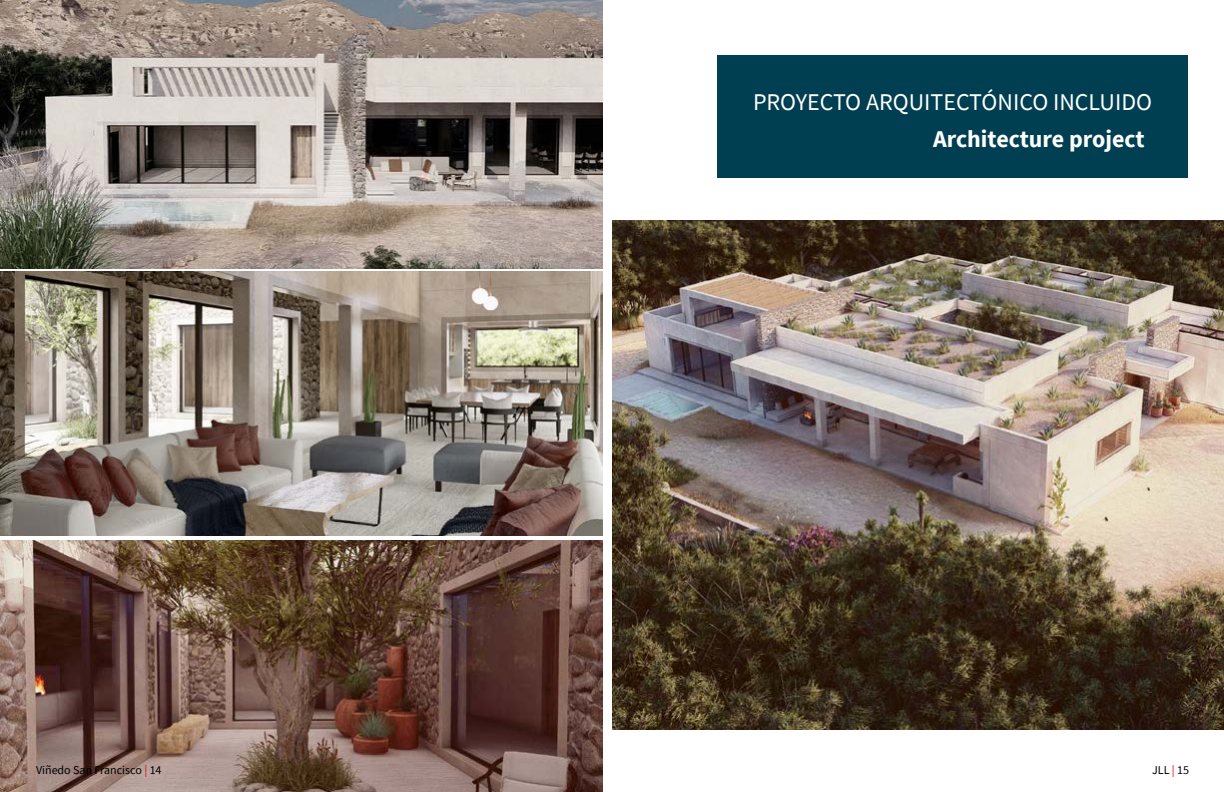
<style>
.page{position:relative;width:1224px;height:792px;background:#fff}
.page>*{position:absolute;margin:0;border:0;box-sizing:border-box;transform-origin:0 0}
.t1{font:24px "Source Sans Pro";color:#fff}
.t2{font:700 24px "Source Sans Pro";color:#fff}
.t3{font:12px "Source Sans Pro";color:#000}
.s1{color:#e30613}
</style>
<div class="page">
<img style="left:612px;top:221px;width:612px;height:508px">
<div style="left:717px;top:56px;width:471px;height:122px;background:#003e51"></div>
<img style="left:0;top:0;width:603px;height:268px">
<img style="left:0;top:272px;width:603px;height:264px">
<img style="left:0;top:540px;width:603px;height:252px">
<p class="t1" style="left:753px;top:87px;width:401px">PROYECTO ARQUITECTÓNICO INCLUIDO</p>
<p class="t2" style="left:933px;top:123px;width:213px">Architecture project</p>
<p class="t3" style="left:36px;top:762px;width:127px">Viñedo San Francisco <span class="s1">|</span> 14</p>
<p class="t3" style="left:1152px;top:762px;width:39px">JLL <span class="s1">|</span> 15</p>
</div>
